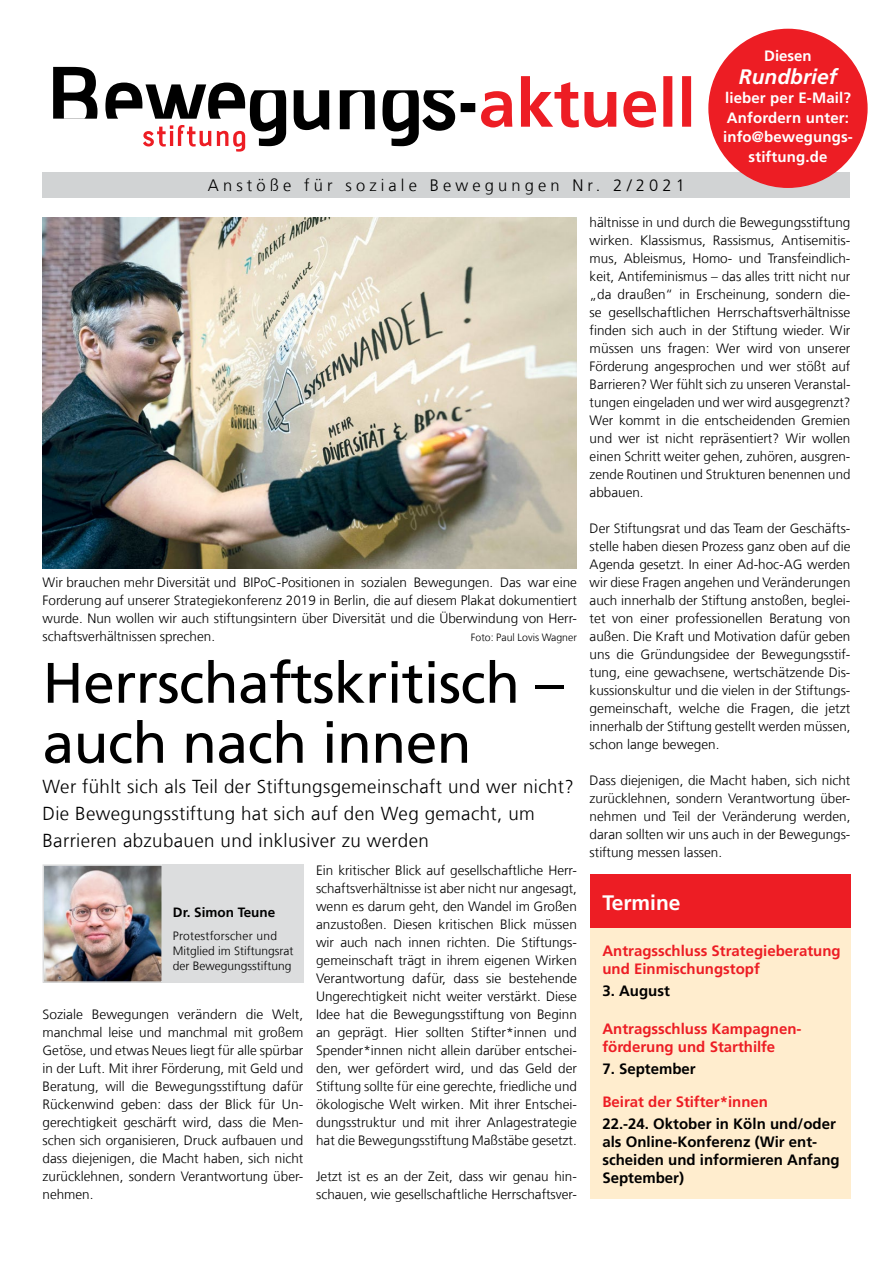
<style>
.page{position:relative;width:893px;height:1263px;background:#fff}
.page>*{position:absolute;margin:0;border:0;box-sizing:border-box;transform-origin:0 0}
.t1{font:57px/60px "Frutiger LT Com";letter-spacing:-.01em;color:#000}
.t2{font:italic 700 21px "Frutiger LT Com";color:#fff}
.t3{font:700 21px "Frutiger LT Com";color:#fff}
.t4{font:300 18.75px/27px "Frutiger LT Com";letter-spacing:.02em;color:#000}
.t5{font:300 16.5px "Frutiger LT Com";letter-spacing:.25em;color:#000}
.t6{font:700 15px/18px "Frutiger LT Com";color:#ed1d24}
.t7{font:700 15px/18px "Frutiger LT Com";color:#000}
.t8{font:700 15px/19.5px "Frutiger LT Com";letter-spacing:.01em;color:#fff;text-align:center}
.t9{font:300 13.5px/18px "Frutiger LT Com";color:#000;text-align:justify}
.t10{font:700 13.5px "Frutiger LT Com";color:#000}
.t11{font:300 12px/15px "Frutiger LT Com";color:#000}
.t12{font:300 10.5px "Frutiger LT Com";color:#000}
</style>
<div class="page">
<img style="left:43px;top:217px;width:534px;height:352px">
<img style="left:46px;top:867px;width:114px;height:113px">
<div style="left:43px;top:864px;width:120px;height:119px;border:2px solid #dcddde"></div>
<div style="left:162px;top:864px;width:141px;height:119px;background:#dcddde"></div>
<div style="left:43px;top:173px;width:807px;height:25px;background:#d1d3d4"></div>
<svg style="left:481px;top:76px;width:210px;height:51px"></svg>
<svg style="left:53px;top:67px;width:44px;height:52px"></svg>
<svg style="left:294px;top:90px;width:35px;height:40px"></svg>
<div style="left:461px;top:103px;width:14px;height:9px;background:#000"></div>
<svg style="left:340px;top:90px;width:35px;height:39px"></svg>
<svg style="left:105px;top:83px;width:181px;height:69px"></svg>
<svg style="left:382px;top:90px;width:73px;height:56px"></svg>
<div style="left:709px;top:29px;width:158px;height:158px;background:#ed1d24;border-radius:50%"></div>
<div style="left:590px;top:875px;width:260px;height:54px;background:#ed1d24"></div>
<div style="left:590px;top:929px;width:260px;height:270px;background:#ffedce"></div>
<p class="t5" style="left:208px;top:176px;width:479px">Anstöße für soziale Bewegungen Nr. 2/2021</p>
<p class="t8" style="left:764px;top:46px;width:49px">Diesen</p>
<h2 class="t2" style="left:739px;top:64px;width:100px">Rundbrief</h2>
<p class="t8" style="left:723px;top:88px;width:131px">lieber per E-Mail?<br>Anfordern unter: info@bewegungs&shy;stiftung.de</p>
<p class="t9" style="left:43px;top:573px;width:536px">Wir brauchen mehr Diversität und BIPoC-Positionen in sozialen Bewegungen. Das war eine Forderung auf unserer Strategiekonferenz 2019 in Berlin, die auf diesem Plakat dokumentiert wurde. Nun wollen wir auch stiftungsintern über Diversität und die Überwindung von Herr&shy;schaftsverhältnissen sprechen.</p>
<p class="t12" style="left:471px;top:631px;width:108px">Foto: Paul Lovis Wagner</p>
<h1 class="t1" style="left:43px;top:653px;width:522px">Herrschaftskritisch – auch nach innen</h1>
<h3 class="t4" style="left:43px;top:773px;width:533px">Wer fühlt sich als Teil der Stiftungsgemeinschaft und wer nicht?<br>Die Bewegungsstiftung hat sich auf den Weg gemacht, um<br>Barrieren abzubauen und inklusiver zu werden</h3>
<p class="t10" style="left:173px;top:904px;width:104px">Dr. Simon Teune</p>
<p class="t11" style="left:173px;top:928px;width:122px">Protestforscher und<br>Mitglied im Stiftungsrat der Bewegungsstiftung</p>
<p class="t9" style="left:43px;top:1005px;width:262px">Soziale Bewegungen verändern die Welt, manchmal leise und manchmal mit großem Getöse, und etwas Neues liegt für alle spürbar in der Luft. Mit ihrer Förderung, mit Geld und Beratung, will die Bewegungsstiftung dafür Rückenwind geben: dass der Blick für Un&shy;gerechtigkeit geschärft wird, dass die Men&shy;schen sich organisieren, Druck aufbauen und dass diejenigen, die Macht haben, sich nicht zurücklehnen, sondern Verantwortung über&shy;nehmen.</p>
<p class="t9" style="left:316px;top:861px;width:262px">Ein kritischer Blick auf gesellschaftliche Herr&shy;schaftsverhältnisse ist aber nicht nur angesagt, wenn es darum geht, den Wandel im Großen anzustoßen. Diesen kritischen Blick müssen wir auch nach innen richten. Die Stiftungs&shy;gemeinschaft trägt in ihrem eigenen Wirken Verantwortung dafür, dass sie bestehende Ungerechtigkeit nicht weiter verstärkt. Diese Idee hat die Bewegungsstiftung von Beginn an geprägt. Hier sollten Stifter*innen und Spender*innen nicht allein darüber entschei&shy;den, wer gefördert wird, und das Geld der Stiftung sollte für eine gerechte, friedliche und ökologische Welt wirken. Mit ihrer Entschei&shy;dungsstruktur und mit ihrer Anlagestrategie hat die Bewegungsstiftung Maßstäbe gesetzt.</p>
<p class="t9" style="left:316px;top:1167px;width:262px">Jetzt ist es an der Zeit, dass wir genau hin&shy;schauen, wie gesellschaftliche Herrschaftsver-</p>
<p class="t9" style="left:590px;top:213px;width:262px">hältnisse in und durch die Bewegungsstiftung wirken. Klassismus, Rassismus, Antisemitis&shy;mus, Ableismus, Homo- und Transfeindlich&shy;keit, Antifeminismus – das alles tritt nicht nur „da draußen“ in Erscheinung, sondern die&shy;se gesellschaftlichen Herrschaftsverhältnisse finden sich auch in der Stiftung wieder. Wir müssen uns fragen: Wer wird von unserer Förderung angesprochen und wer stößt auf Barrieren? Wer fühlt sich zu unseren Veranstal&shy;tungen eingeladen und wer wird ausgegrenzt?<br>Wer kommt in die entscheidenden Gremien und wer ist nicht repräsentiert? Wir wollen einen Schritt weiter gehen, zuhören, ausgren&shy;zende Routinen und Strukturen benennen und abbauen.</p>
<p class="t9" style="left:590px;top:519px;width:262px">Der Stiftungsrat und das Team der Geschäfts&shy;stelle haben diesen Prozess ganz oben auf die Agenda gesetzt. In einer Ad-hoc-AG werden wir diese Fragen angehen und Veränderungen auch innerhalb der Stiftung anstoßen, beglei&shy;tet von einer professionellen Beratung von außen. Die Kraft und Motivation dafür geben uns die Gründungsidee der Bewegungsstif&shy;tung, eine gewachsene, wertschätzende Dis&shy;kussionskultur und die vielen in der Stiftungs&shy;gemeinschaft, welche die Fragen, die jetzt innerhalb der Stiftung gestellt werden müssen, schon lange bewegen.</p>
<p class="t9" style="left:590px;top:771px;width:262px">Dass diejenigen, die Macht haben, sich nicht zurücklehnen, sondern Verantwortung über&shy;nehmen und Teil der Veränderung werden, daran sollten wir uns auch in der Bewegungs&shy;stiftung messen lassen.</p>
<h2 class="t3" style="left:602px;top:890px;width:80px">Termine</h2>
<p class="t6" style="left:602px;top:942px;width:240px">Antragsschluss Strategieberatung und Einmischungstopf</p>
<p class="t7" style="left:602px;top:982px;width:69px">3. August</p>
<p class="t6" style="left:602px;top:1019px;width:201px">Antragsschluss Kampagnen&shy;förderung und Starthilfe</p>
<p class="t7" style="left:602px;top:1060px;width:95px">7. September</p>
<p class="t6" style="left:602px;top:1093px;width:167px">Beirat der Stifter*innen</p>
<p class="t7" style="left:602px;top:1115px;width:239px">22.-24. Oktober in Köln und/oder als Online-Konferenz (Wir ent&shy;scheiden und informieren Anfang<br>September)</p>
</div>
